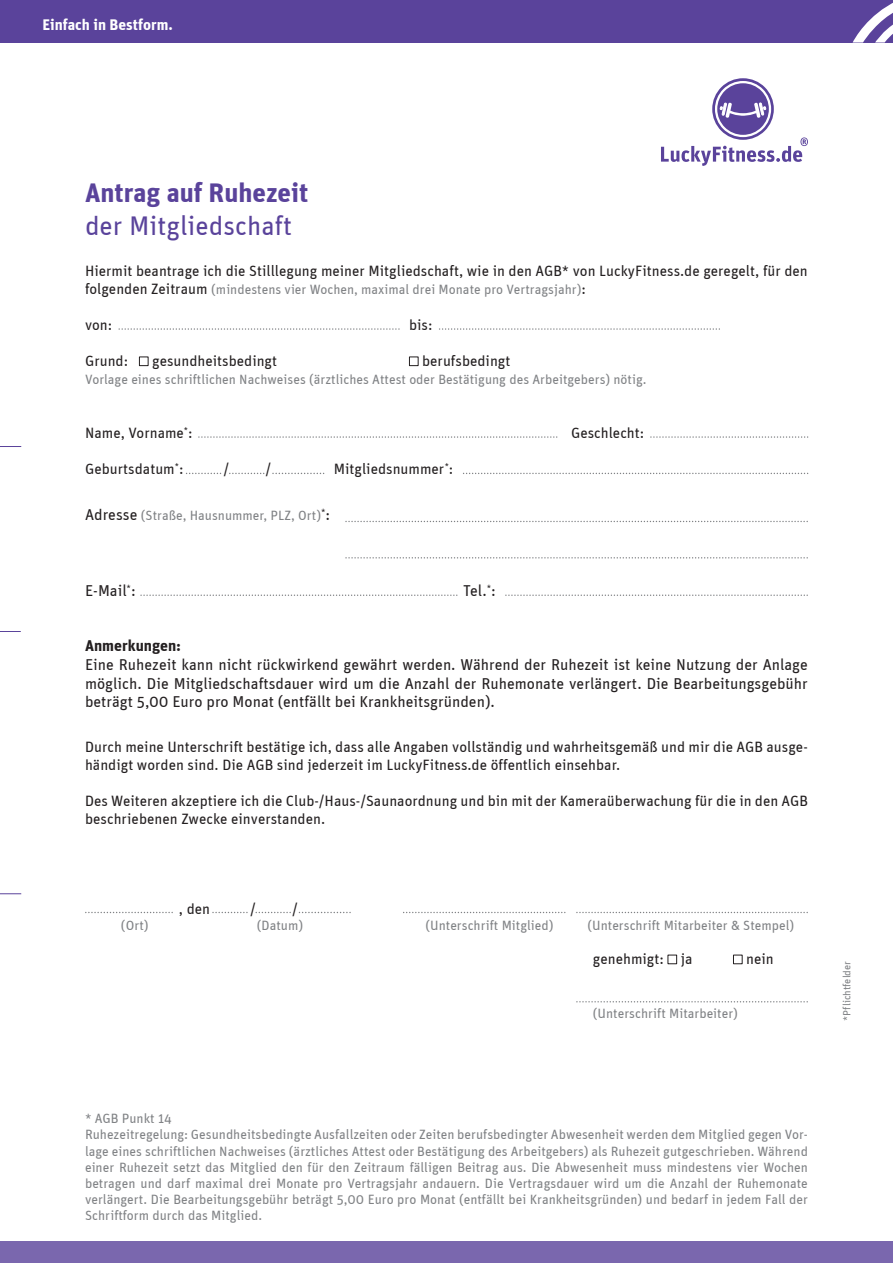
<style>
.page{position:relative;width:893px;height:1263px;background:#fff}
.page>*{position:absolute;margin:0;border:0;box-sizing:border-box;transform-origin:0 0}
.t1{font:700 27px "Unit";color:#5a439b}
.t2{font:27px "Unit";color:#5a439b}
.t3{font:15.75px/18.9px "Unit";color:#231f20;text-align:justify}
.t4{font:700 15.75px "Unit";color:#231f20}
.t5{font:700 15.45px "Unit";color:#fff}
.t6{font:15px/18px "Unit";color:#231f20}
.t7{font:13.5px/16.2px "Unit";color:#808285}
.t8{font:10.5px "Unit";color:#808285}
.s1{font-size:15px;color:#231f20}
.s2{font-size:15.75px;color:#231f20}
</style>
<div class="page">
<svg style="left:0;top:631px;width:21px;height:1px"></svg>
<svg style="left:0;top:446px;width:21px;height:1px"></svg>
<svg style="left:0;top:893px;width:21px;height:1px"></svg>
<div style="left:139px;top:357px;width:9px;height:9px;border:1px solid #231f20"></div>
<div style="left:409px;top:357px;width:9px;height:9px;border:1px solid #231f20"></div>
<div style="left:668px;top:955px;width:9px;height:9px;border:1px solid #231f20"></div>
<div style="left:733px;top:955px;width:9px;height:9px;border:1px solid #231f20"></div>
<svg style="left:661px;top:78px;width:147px;height:88px"></svg>
<svg style="left:187px;top:473px;width:34px;height:1px"></svg>
<svg style="left:230px;top:473px;width:35px;height:1px"></svg>
<svg style="left:273px;top:473px;width:52px;height:1px"></svg>
<svg style="left:464px;top:473px;width:345px;height:1px"></svg>
<svg style="left:346px;top:557px;width:462px;height:2px"></svg>
<svg style="left:506px;top:594px;width:302px;height:2px"></svg>
<svg style="left:141px;top:594px;width:317px;height:2px"></svg>
<svg style="left:651px;top:436px;width:158px;height:2px"></svg>
<svg style="left:346px;top:521px;width:462px;height:1px"></svg>
<svg style="left:199px;top:436px;width:359px;height:2px"></svg>
<svg style="left:119px;top:328px;width:281px;height:2px"></svg>
<svg style="left:440px;top:328px;width:280px;height:2px"></svg>
<svg style="left:577px;top:912px;width:231px;height:1px"></svg>
<svg style="left:577px;top:1001px;width:231px;height:1px"></svg>
<svg style="left:404px;top:912px;width:162px;height:1px"></svg>
<svg style="left:213px;top:912px;width:35px;height:1px"></svg>
<svg style="left:86px;top:912px;width:87px;height:1px"></svg>
<svg style="left:256px;top:912px;width:35px;height:1px"></svg>
<svg style="left:299px;top:912px;width:52px;height:1px"></svg>
<div style="left:0;top:0;width:893px;height:43px;background:#5a439b"></div>
<svg style="left:853px;top:3px;width:40px;height:40px"></svg>
<div style="left:0;top:1242px;width:893px;height:21px;background:#7a67ae"></div>
<p class="t5" style="left:43px;top:15px;width:132px">Einfach in Bestform.</p>
<h1 class="t1" style="left:85px;top:176px;width:225px">Antrag auf Ruhezeit</h1>
<h1 class="t2" style="left:85px;top:209px;width:208px">der Mitgliedschaft</h1>
<p class="t6" style="left:85px;top:262px;width:724px">Hiermit beantrage ich die Stilllegung meiner Mitgliedschaft, wie in den AGB* von LuckyFitness.de geregelt, für den</p>
<p class="t7" style="left:85px;top:281px;width:502px"><span class="s1">folgenden Zeitraum</span> (mindestens vier Wochen, maximal drei Monate pro Vertragsjahr)<span class="s1">:</span></p>
<p class="t6" style="left:85px;top:316px;width:29px">von:</p>
<p class="t6" style="left:409px;top:316px;width:25px">bis:</p>
<p class="t6" style="left:85px;top:352px;width:45px">Grund:</p>
<p class="t6" style="left:152px;top:352px;width:127px">gesundheitsbedingt</p>
<p class="t6" style="left:422px;top:352px;width:90px">berufsbedingt</p>
<p class="t7" style="left:85px;top:371px;width:563px">Vorlage eines schriftlichen Nachweises (ärztliches Attest oder Bestätigung des Arbeitgebers) nötig.</p>
<p class="t6" style="left:85px;top:424px;width:109px">Name, Vorname<sup>*</sup>:</p>
<p class="t6" style="left:571px;top:424px;width:75px">Geschlecht:</p>
<p class="t6" style="left:85px;top:460px;width:100px">Geburtsdatum<sup>*</sup>:</p>
<p class="t6" style="left:223px;top:460px;width:7px">/</p>
<p class="t6" style="left:265px;top:460px;width:7px">/</p>
<p class="t6" style="left:334px;top:460px;width:121px">Mitgliedsnummer<sup>*</sup>:</p>
<p class="t7" style="left:85px;top:507px;width:247px"><span class="s2">Adresse</span> (Straße, Hausnummer, PLZ, Ort)<sup>*</sup><span class="s2">:</span></p>
<p class="t3" style="left:85px;top:581px;width:52px">E-Mail<sup>*</sup>:</p>
<p class="t3" style="left:463px;top:581px;width:34px">Tel.<sup>*</sup>:</p>
<p class="t4" style="left:85px;top:636px;width:98px">Anmerkungen:</p>
<p class="t3" style="left:85px;top:654px;width:724px">Eine Ruhezeit kann nicht rückwirkend gewährt werden. Während der Ruhezeit ist keine Nutzung der Anlage möglich. Die Mitgliedschaftsdauer wird um die Anzahl der Ruhemonate verlängert. Die Bearbeitungsgebühr beträgt 5,00 Euro pro Monat (entfällt bei Krankheitsgründen).</p>
<p class="t6" style="left:85px;top:737px;width:724px">Durch meine Unterschrift bestätige ich, dass alle Angaben vollständig und wahrheitsgemäß und mir die AGB ausge&shy;händigt worden sind. Die AGB sind jederzeit im LuckyFitness.de öffentlich einsehbar.</p>
<p class="t6" style="left:85px;top:791px;width:724px">Des Weiteren akzeptiere ich die Club-/Haus-/Saunaordnung und bin mit der Kameraüberwachung für die in den AGB beschriebenen Zwecke einverstanden.</p>
<p class="t6" style="left:179px;top:899px;width:33px">, den</p>
<p class="t6" style="left:250px;top:899px;width:7px">/</p>
<p class="t6" style="left:292px;top:899px;width:7px">/</p>
<p class="t7" style="left:121px;top:917px;width:29px">(Ort)</p>
<p class="t7" style="left:257px;top:917px;width:48px">(Datum)</p>
<p class="t7" style="left:425px;top:917px;width:130px">(Unterschrift Mitglied)</p>
<p class="t7" style="left:587px;top:917px;width:208px">(Unterschrift Mitarbeiter &amp; Stempel)</p>
<p class="t6" style="left:593px;top:950px;width:101px">genehmigt: ja</p>
<p class="t6" style="left:746px;top:950px;width:29px">nein</p>
<p class="t7" style="left:593px;top:1005px;width:147px">(Unterschrift Mitarbeiter)</p>
<p class="t8" style="left:841px;top:1020px;width:61px;rotate:-90deg">*Pflichtfelder</p>
<p class="t7" style="left:85px;top:1110px;width:724px">* AGB Punkt 14<br>Ruhezeitregelung: Gesundheitsbedingte Ausfallzeiten oder Zeiten berufsbedingter Abwesenheit werden dem Mitglied gegen Vor&shy;lage eines schriftlichen Nachweises (ärztliches Attest oder Bestätigung des Arbeitgebers) als Ruhezeit gutgeschrieben. Während einer Ruhezeit setzt das Mitglied den für den Zeitraum fälligen Beitrag aus. Die Abwesenheit muss mindestens vier Wochen betragen und darf maximal drei Monate pro Vertragsjahr andauern. Die Vertragsdauer wird um die Anzahl der Ruhemonate verlängert. Die Bearbeitungsgebühr beträgt 5,00 Euro pro Monat (entfällt bei Krankheitsgründen) und bedarf in jedem Fall der Schriftform durch das Mitglied.</p>
</div>
